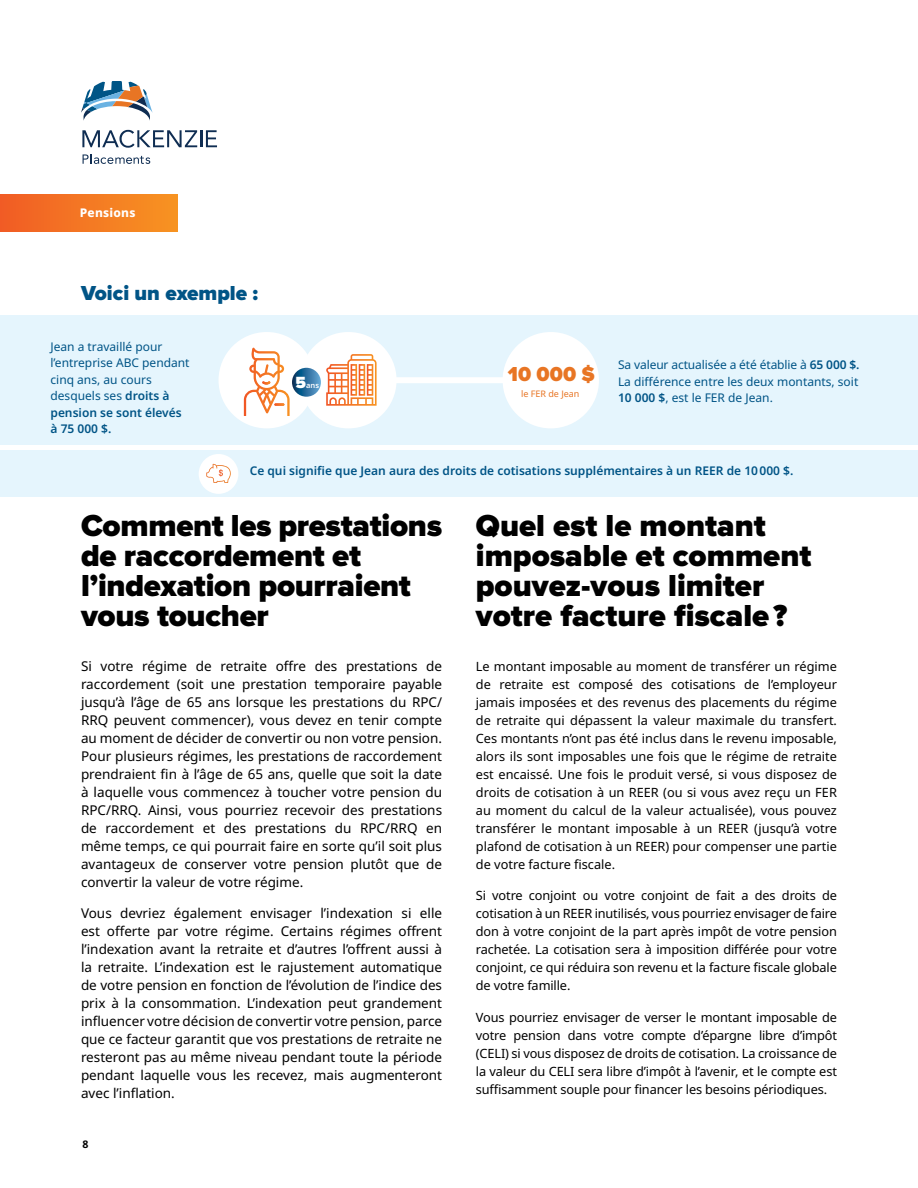
<style>
.page{position:relative;width:918px;height:1188px;background:#fff}
.page>*{position:absolute;margin:0;border:0;box-sizing:border-box;transform-origin:0 0}
.Heading_Level_1{font:900 31.5px/30px "Proxima Nova";letter-spacing:-.01em;color:#000}
.Heading_Level_2_-_MI{font:900 21px "Proxima Nova";color:#005486}
.t1{font:900 21px "Proxima Nova";color:#e87524}
.t2{font:900 16.8px "Proxima Nova";color:#fff}
.body{font:13.5px/18px "Noto Sans";color:#000;text-align:justify}
.body-2{font:12.75px/18px "Noto Sans";letter-spacing:-.01em;color:#000;text-align:justify}
.Body{font:12px/16.5px "Noto Sans";color:#005486}
.t3{font:600 12px "Noto Sans";color:#005486}
.t4{font:800 12px "Noto Sans";letter-spacing:.015em;color:#fff}
.t5{font:700 10.5px "Noto Sans";color:#000}
.t6{font:9px "Noto Sans";color:#e87524}
.t7{font:600 7.5px "Noto Sans";color:#fff}
.s1{font-weight:600}
</style>
<div class="page">
<svg style="left:81px;top:81px;width:72px;height:40px"></svg>
<svg style="left:82px;top:130px;width:135px;height:18px"></svg>
<svg style="left:83px;top:154px;width:67px;height:10px"></svg>
<div style="left:0;top:194px;width:177px;height:38px;background:linear-gradient(to right,#f15d25,#f79422)"></div>
<div style="left:0;top:315px;width:918px;height:130px;background:#e5f5fd"></div>
<div style="left:219px;top:332px;width:96px;height:96px;background:#fff;border-radius:50%"></div>
<div style="left:300px;top:332px;width:97px;height:96px;background:#fff;border-radius:50%"></div>
<svg style="left:326px;top:354px;width:51px;height:52px"></svg>
<svg style="left:292px;top:368px;width:29px;height:29px"></svg>
<div style="left:503px;top:332px;width:96px;height:96px;background:#fff;border-radius:50%"></div>
<div style="left:392px;top:377px;width:123px;height:6px;background:#fff"></div>
<div style="left:0;top:451px;width:918px;height:46px;background:#e5f5fd"></div>
<div style="left:199px;top:454px;width:39px;height:40px;background:#fff;border-radius:50%"></div>
<svg style="left:244px;top:348px;width:46px;height:68px"></svg>
<svg style="left:206px;top:464px;width:25px;height:19px"></svg>
<p class="t4" style="left:80px;top:204px;width:57px">Pensions</p>
<p class="Heading_Level_2_-_MI" style="left:81px;top:283px;width:178px">Voici un exemple :</p>
<p class="Body" style="left:50px;top:338px;width:141px">Jean a travaillé pour l’entreprise ABC pendant cinq ans, au cours desquels ses <span class="s1">droits à pension se sont élevés à 75 000 $.</span></p>
<h3 class="t2" style="left:296px;top:375px;width:12px">5</h3>
<p class="t7" style="left:306px;top:380px;width:14px">ans</p>
<h2 class="t1" style="left:508px;top:364px;width:88px">10 000 $</h2>
<p class="t6" style="left:521px;top:388px;width:60px">le FER de Jean</p>
<p class="Body" style="left:618px;top:357px;width:243px;text-align:justify">Sa valeur actualisée a été établie à <span class="s1">65 000 $.<br></span>La différence entre les deux montants, soit <span class="s1">10 000 $</span>, est le FER de Jean.</p>
<p class="t3" style="left:250px;top:462px;width:545px">Ce qui signifie que Jean aura des droits de cotisations supplémentaires à un REER de 10000 $.</p>
<p class="Heading_Level_1" style="left:81px;top:512px;width:363px">Comment les prestations de raccordement et l’indexation pourraient vous toucher</p>
<p class="body" style="left:81px;top:657px;width:363px">Si votre régime de retraite offre des prestations de raccordement (soit une prestation temporaire payable jusqu’à l’âge de 65 ans lorsque les prestations du RPC/ RRQ peuvent commencer), vous devez en tenir compte au moment de décider de convertir ou non votre pension.<br>Pour plusieurs régimes, les prestations de raccordement prendraient fin à l’âge de 65 ans, quelle que soit la date à laquelle vous commencez à toucher votre pension du RPC/RRQ. Ainsi, vous pourriez recevoir des prestations de raccordement et des prestations du RPC/RRQ en même temps, ce qui pourrait faire en sorte qu’il soit plus avantageux de conserver votre pension plutôt que de convertir la valeur de votre régime.</p>
<p class="body" style="left:81px;top:905px;width:363px">Vous devriez également envisager l’indexation si elle est offerte par votre régime. Certains régimes offrent l’indexation avant la retraite et d’autres l’offrent aussi à la retraite. L’indexation est le rajustement automatique de votre pension en fonction de l’évolution de l’indice des prix à la consommation. L’indexation peut grandement influencer votre décision de convertir votre pension, parce que ce facteur garantit que vos prestations de retraite ne resteront pas au même niveau pendant toute la période pendant laquelle vous les recevez, mais augmenteront avec l’inflation.</p>
<p class="t5" style="left:82px;top:1136px;width:8px">8</p>
<p class="Heading_Level_1" style="left:476px;top:512px;width:337px">Quel est le montant imposable et comment pouvez-vous limiter votre facture fiscale?</p>
<p class="body-2" style="left:476px;top:658px;width:363px">Le montant imposable au moment de transférer un régime de retraite est composé des cotisations de l’employeur jamais imposées et des revenus des placements du régime de retraite qui dépassent la valeur maximale du transfert.<br>Ces montants n’ont pas été inclus dans le revenu imposable, alors ils sont imposables une fois que le régime de retraite est encaissé. Une fois le produit versé, si vous disposez de droits de cotisation à un REER (ou si vous avez reçu un FER au moment du calcul de la valeur actualisée), vous pouvez transférer le montant imposable à un REER (jusqu’à votre plafond de cotisation à un REER) pour compenser une partie de votre facture fiscale.</p>
<p class="body-2" style="left:476px;top:887px;width:363px">Si votre conjoint ou votre conjoint de fait a des droits de cotisation à un REER inutilisés, vous pourriez envisager de faire don à votre conjoint de la part après impôt de votre pension rachetée. La cotisation sera à imposition différée pour votre conjoint, ce qui réduira son revenu et la facture fiscale globale de votre famille.</p>
<p class="body-2" style="left:476px;top:1009px;width:363px">Vous pourriez envisager de verser le montant imposable de votre pension dans votre compte d’épargne libre d’impôt (CELI) si vous disposez de droits de cotisation. La croissance de la valeur du CELI sera libre d’impôt à l’avenir, et le compte est suffisamment souple pour financer les besoins périodiques.</p>
</div>
